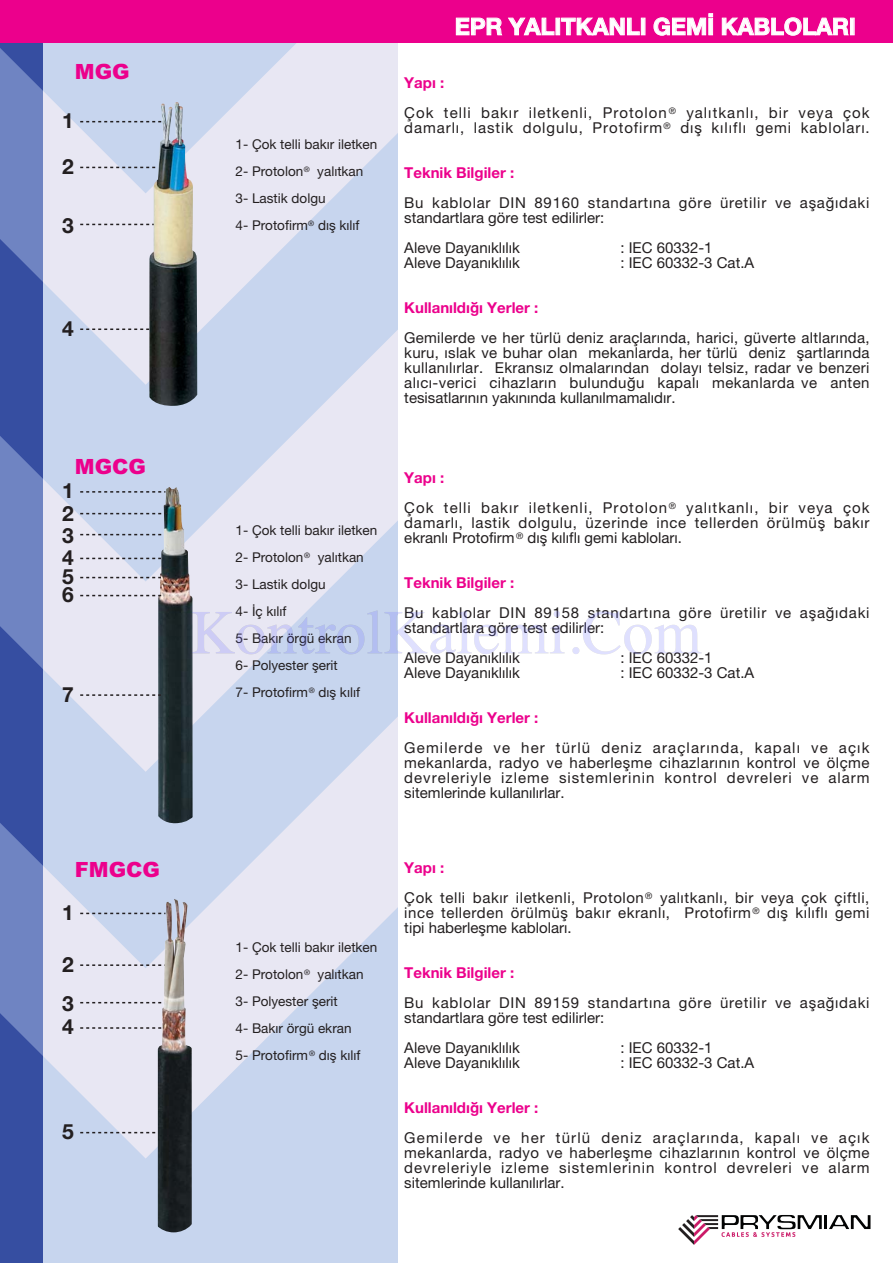
<style>
.page{position:relative;width:893px;height:1263px;background:#fff}
.page>*{position:absolute;margin:0;border:0;box-sizing:border-box;transform-origin:0 0}
.t1{font:23.4px "Helvetica T Bold";color:#fff}
.t2{font:21px/22.2px "Helvetica T Bold";color:#231f20}
.t3{font:900 21px "Arial";color:#ec008c}
.t4{font:15px/15px "Helvetica T";color:#231f20;text-align:justify}
.t5{font:15px/15px "Helvetica T";letter-spacing:.05em;color:#231f20}
.t6{font:15px "Helvetica T Bold";color:#ec008c}
.t7{font:15px/15px "Helvetica T";letter-spacing:.06em;color:#231f20}
.t8{font:13.5px/27px "Helvetica T";color:#231f20}
</style>
<div class="page">
<hr style="left:824px;top:1215px;width:3px;height:14px;background:#020303">
<svg style="left:829px;top:1215px;width:41px;height:14px"></svg>
<svg style="left:678px;top:1215px;width:144px;height:30px"></svg>
<div style="left:0;top:42px;width:397px;height:1221px;background:#c7d5ee"></div>
<svg style="left:42px;top:43px;width:355px;height:54px"></svg>
<svg style="left:42px;top:97px;width:355px;height:193px;fill:#e8e7f3"></svg>
<svg style="left:42px;top:290px;width:355px;height:868px"></svg>
<div style="left:0;top:42px;width:42px;height:1221px;background:#364ea1"></div>
<svg style="left:0;top:48px;width:42px;height:1007px"></svg>
<div style="left:0;top:0;width:893px;height:43px;background:#ec008c"></div>
<svg style="left:80px;top:121px;width:69px;height:1px"></svg>
<svg style="left:80px;top:328px;width:69px;height:2px"></svg>
<svg style="left:80px;top:167px;width:69px;height:1px"></svg>
<svg style="left:80px;top:224px;width:69px;height:1px"></svg>
<svg style="left:80px;top:913px;width:78px;height:1px"></svg>
<svg style="left:80px;top:1027px;width:78px;height:2px"></svg>
<svg style="left:80px;top:1132px;width:76px;height:1px"></svg>
<svg style="left:80px;top:964px;width:78px;height:2px"></svg>
<svg style="left:80px;top:1002px;width:78px;height:1px"></svg>
<img style="left:149px;top:102px;width:48px;height:304px">
<img style="left:158px;top:487px;width:34px;height:336px">
<img style="left:158px;top:899px;width:34px;height:333px">
<svg style="left:80px;top:491px;width:85px;height:2px"></svg>
<svg style="left:80px;top:558px;width:81px;height:1px"></svg>
<svg style="left:80px;top:577px;width:81px;height:1px"></svg>
<svg style="left:80px;top:513px;width:88px;height:1px"></svg>
<svg style="left:80px;top:534px;width:84px;height:1px"></svg>
<svg style="left:80px;top:595px;width:82px;height:1px"></svg>
<svg style="left:80px;top:694px;width:81px;height:2px"></svg>
<img style="left:192px;top:594px;width:509px;height:74px">
<h2 class="t3" style="left:75px;top:56px;width:56px">MGG</h2>
<h2 class="t2" style="left:62px;top:110px;width:13px">1</h2>
<h2 class="t2" style="left:62px;top:156px;width:13px">2</h2>
<h2 class="t2" style="left:62px;top:214px;width:13px">3</h2>
<h2 class="t2" style="left:62px;top:317px;width:13px">4</h2>
<h2 class="t3" style="left:75px;top:451px;width:73px">MGCG</h2>
<h2 class="t2" style="left:62px;top:480px;width:13px;text-align:justify">1<br>2<br>3<br>4</h2>
<h2 class="t2" style="left:62px;top:568px;width:13px;line-height:18px">5<br>6</h2>
<h2 class="t2" style="left:62px;top:683px;width:13px">7</h2>
<h2 class="t3" style="left:75px;top:854px;width:87px">FMGCG</h2>
<h2 class="t2" style="left:62px;top:901px;width:13px">1</h2>
<h2 class="t2" style="left:62px;top:945px;width:13px;line-height:39px">2<br>3</h2>
<h2 class="t2" style="left:62px;top:1016px;width:13px">4</h2>
<h2 class="t2" style="left:62px;top:1121px;width:13px">5</h2>
<p class="t8" style="left:236px;top:131px;width:143px">1- Çok telli bakır iletken<br>2- Protolon <sup>®</sup> yalıtkan<br>3- Lastik dolgu<br>4- Protofirm <sup>®</sup> dıfl kılıf</p>
<p class="t8" style="left:236px;top:517px;width:143px">1- Çok telli bakır iletken<br>2- Protolon <sup>®</sup> yalıtkan<br>3- Lastik dolgu<br>4- ‹ç kılıf<br>5- Bakır örgü ekran<br>6- Polyester flerit<br>7- Protofirm <sup>®</sup> dıfl kılıf</p>
<p class="t8" style="left:236px;top:934px;width:143px">1- Çok telli bakır iletken<br>2- Protolon <sup>®</sup> yalıtkan<br>3- Polyester flerit<br>4- Bakır örgü ekran<br>5- Protofirm <sup>®</sup> dıfl kılıf</p>
<h1 class="t1" style="left:455px;top:12px;width:403px">EPR YALITKANLI GEM‹ KABLOLARI</h1>
<p class="t6" style="left:404px;top:73px;width:41px">Yapı :</p>
<p class="t7" style="left:404px;top:105px;width:467px">Çok telli bakır iletkenli, Protolon <sup>®</sup> yalıtkanlı, bir veya çok damarlı, lastik dolgulu, Protofirm <sup>®</sup> dıfl kılıflı gemi kabloları.</p>
<p class="t6" style="left:404px;top:163px;width:111px">Teknik Bilgiler :</p>
<p class="t5" style="left:404px;top:195px;width:467px">Bu kablolar DIN 89160 standartına göre üretilir ve afla¤ıdaki standartlara göre test edilirler:</p>
<p class="t4" style="left:404px;top:240px;width:117px">Aleve Dayanıklılık</p>
<p class="t4" style="left:620px;top:240px;width:94px">: IEC 60332-1</p>
<p class="t4" style="left:404px;top:255px;width:117px">Aleve Dayanıklılık</p>
<p class="t4" style="left:620px;top:255px;width:135px">: IEC 60332-3 Cat.A</p>
<p class="t6" style="left:404px;top:298px;width:136px">Kullanıldı¤ı Yerler :</p>
<p class="t4" style="left:404px;top:330px;width:467px">Gemilerde ve her türlü deniz araçlarında, harici, güverte altlarında, kuru, ıslak ve buhar olan mekanlarda, her türlü deniz flartlarında kullanılırlar. Ekransız olmalarından dolayı telsiz, radar ve benzeri alıcı-verici cihazların bulundu¤u kapalı mekanlarda ve anten tesisatlarının yakınında kullanılmamalıdır.</p>
<p class="t6" style="left:404px;top:469px;width:41px">Yapı :</p>
<p class="t4" style="left:404px;top:500px;width:467px">Çok telli bakır iletkenli, Protolon <sup>®</sup> yalıtkanlı, bir veya çok damarlı, lastik dolgulu, üzerinde ince tellerden örülmüfl bakır ekranlı Protofirm <sup>®</sup> dıfl kılıflı gemi kabloları.</p>
<p class="t6" style="left:404px;top:574px;width:111px">Teknik Bilgiler :</p>
<p class="t5" style="left:404px;top:605px;width:467px">Bu kablolar DIN 89158 standartına göre üretilir ve afla¤ıdaki standartlara göre test edilirler:</p>
<p class="t4" style="left:404px;top:650px;width:117px">Aleve Dayanıklılık</p>
<p class="t4" style="left:620px;top:650px;width:94px">: IEC 60332-1</p>
<p class="t4" style="left:404px;top:665px;width:117px">Aleve Dayanıklılık</p>
<p class="t4" style="left:620px;top:665px;width:135px">: IEC 60332-3 Cat.A</p>
<p class="t6" style="left:404px;top:709px;width:136px">Kullanıldı¤ı Yerler :</p>
<p class="t4" style="left:404px;top:740px;width:467px">Gemilerde ve her türlü deniz araçlarında, kapalı ve açık mekanlarda, radyo ve haberleflme cihazlarının kontrol ve ölçme devreleriyle izleme sistemlerinin kontrol devreleri ve alarm sitemlerinde kullanılırlar.</p>
<p class="t6" style="left:404px;top:858px;width:41px">Yapı :</p>
<p class="t4" style="left:404px;top:890px;width:467px">Çok telli bakır iletkenli, Protolon <sup>®</sup> yalıtkanlı, bir veya çok çiftli, ince tellerden örülmüfl bakır ekranlı, Protofirm <sup>®</sup> dıfl kılıflı gemi tipi haberleflme kabloları.</p>
<p class="t6" style="left:404px;top:963px;width:111px">Teknik Bilgiler :</p>
<p class="t5" style="left:404px;top:995px;width:467px">Bu kablolar DIN 89159 standartına göre üretilir ve afla¤ıdaki standartlara göre test edilirler:</p>
<p class="t4" style="left:404px;top:1040px;width:117px">Aleve Dayanıklılık</p>
<p class="t4" style="left:620px;top:1040px;width:94px">: IEC 60332-1</p>
<p class="t4" style="left:404px;top:1055px;width:117px">Aleve Dayanıklılık</p>
<p class="t4" style="left:620px;top:1055px;width:135px">: IEC 60332-3 Cat.A</p>
<p class="t6" style="left:404px;top:1098px;width:136px">Kullanıldı¤ı Yerler :</p>
<p class="t4" style="left:404px;top:1130px;width:467px">Gemilerde ve her türlü deniz araçlarında, kapalı ve açık mekanlarda, radyo ve haberleflme cihazlarının kontrol ve ölçme devreleriyle izleme sistemlerinin kontrol devreleri ve alarm sitemlerinde kullanılırlar.</p>
</div>
